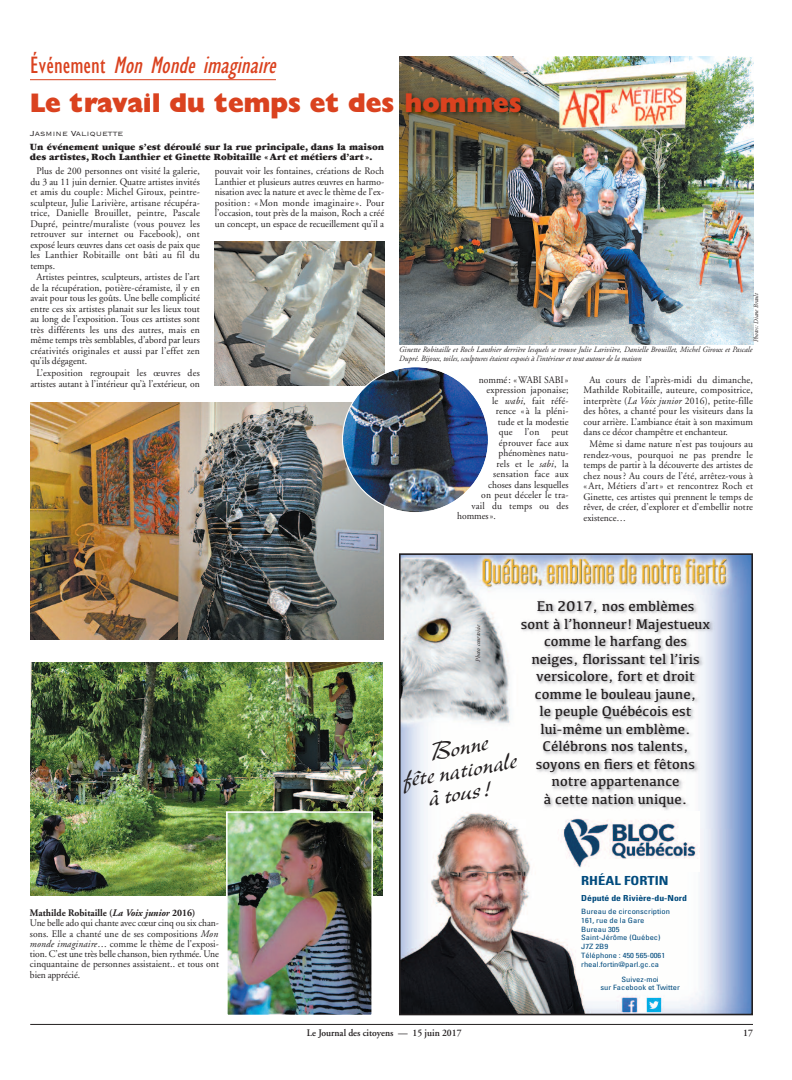
<style>
.page{position:relative;width:792px;height:1080px;background:#fff}
.page>*{position:absolute;margin:0;border:0;box-sizing:border-box;transform-origin:0 0}
.t1{font:italic 27px/22.5px "New Berolina";color:#231f20;text-align:center;scale:.93 1}
.t2{font:26.6px "Gill Sans Extra Bold Display";color:#da421f}
.t3{font:italic condensed 24.5px "Gill Sans";color:#da421f}
.t4{font:14.6px/17.5px "Kefa";color:#231f20;text-align:center}
.t5{font:700 condensed 12.5px "Univers";color:#014b7e;scale:1.16 1}
.t6{font:10px/10.5px "Adobe Garamond";letter-spacing:.005em;color:#231f20;text-align:justify;scale:.96 1}
.t7{font:900 10px/10.6px "Garamond";color:#231f20;scale:.96 1}
.t8{font:600 10px "Adobe Garamond";color:#231f20;scale:.96 1}
.t9{font:9.6px "Copperplate Thirty Two BC";color:#231f20}
.t10{font:700 condensed 8.3px "Univers";color:#014b7e;scale:1.16 1}
.t11{font:italic 8px/8.5px "Adobe Garamond";letter-spacing:.005em;color:#231f20;scale:.96 1}
.t12{font:condensed 7.3px/8.8px "Univers";color:#014b7e;scale:1.16 1}
.t13{font:italic 6.5px "Adobe Garamond";color:#231f20;scale:.96 1}
.s1{font-style:normal}
.s2{font-style:italic}
.s3{font-weight:700}
.s4{font-weight:700;font-style:italic}
</style>
<div class="page">
<img style="left:402px;top:556px;width:348px;height:456px">
<img style="left:557px;top:829px;width:142px;height:43px">
<img style="left:503px;top:595px;width:229px;height:234px">
<img style="left:557px;top:811px;width:142px;height:18px">
<div style="left:399px;top:553px;width:354px;height:462px;border:2px solid #231f20"></div>
<hr style="left:30px;top:1024px;width:723px;height:1px;background:#231f20">
<img style="left:399px;top:56px;width:354px;height:288px">
<img style="left:30px;top:402px;width:353px;height:238px">
<img style="left:30px;top:662px;width:353px;height:233px">
<hr style="left:30px;top:79px;width:246px;height:1px;background:#da421f">
<div style="left:215px;top:238px;width:169px;height:148px;background:linear-gradient(to right,#fff,#fff)"></div>
<img style="left:215px;top:242px;width:169px;height:144px">
<img style="left:342px;top:366px;width:146px;height:147px">
<img style="left:399px;top:86px;width:197px;height:80px">
<img style="left:229px;top:814px;width:141px;height:199px">
<div style="left:226px;top:811px;width:147px;height:205px;border:2px solid #fff"></div>
<h3 class="t3" style="left:30px;top:55px;width:252px"><span class="s1">É v é n e m e n t</span> Mon Monde imaginaire</h3>
<h2 class="t2" style="left:30px;top:94px;width:493px">Le travail du temps et des hommes</h2>
<p class="t9" style="left:30px;top:127px;width:95px">Jasmine Valiquette</p>
<p class="t7" style="left:30px;top:142px;width:370px">Un événement unique s’est déroulé sur la rue principale, dans la maison des artistes, Roch Lanthier et Ginette Robitaille «Art et métiers d’art ».</p>
<p class="t6" style="left:30px;top:166px;width:178px;text-indent:6px">Plus de 200 personnes ont visité la galerie, du 3 au 11 juin dernier. Quatre artistes invités et amis du couple: Michel Giroux, peintre&shy;sculpteur, Julie Larivière, artisane récupéra&shy;trice, Danielle Brouillet, peintre, Pascale Dupré, peintre/muraliste (vous pouvez les retrouver sur internet ou Facebook), ont exposé leurs œuvres dans cet oasis de paix que les Lanthier Robitaille ont bâti au fil du temps.</p>
<p class="t6" style="left:30px;top:273px;width:178px;text-indent:6px">Artistes peintres, sculpteurs, artistes de l’art de la récupération, potière-céramiste, il y en avait pour tous les goûts. Une belle complicité entre ces six artistes planait sur les lieux tout au long de l’exposition. Tous ces artistes sont très différents les uns des autres, mais en même temps très semblables, d’abord par leurs créativités originales et aussi par l’effet zen qu’ils dégagent.</p>
<p class="t6" style="left:30px;top:369px;width:178px;text-align:right">L’exposition regroupait les œuvres des artistes autant à l’intérieur qu’à l’extérieur, on</p>
<p class="t6" style="left:215px;top:166px;width:178px">pouvait voir les fontaines, créations de Roch Lanthier et plusieurs autres œuvres en harmo&shy;nisation avec la nature et avec le thème de l’ex&shy;position : «Mon monde imaginaire». Pour l’occasion, tout près de la maison, Roch a créé un concept, un espace de recueillement qu’il a</p>
<p class="t13" style="left:754px;top:342px;width:53px;rotate:-90deg">Photos: Diane Brault</p>
<p class="t11" style="left:399px;top:346px;width:369px">Ginette Robitaille et Roch Lanthier derrière lesquels se trouve Julie Larivière, Danielle Brouillet, Michel Giroux et Pascale<br>Dupré. Bijoux, toiles, sculptures étaient exposés à l’intérieur et tout autour de la maison</p>
<p class="t6" style="left:479px;top:375px;width:95px">nommé: «WABI SABI»</p>
<p class="t6" style="left:486px;top:386px;width:87px">expression japonaise;</p>
<p class="t6" style="left:492px;top:396px;width:81px">le <span class="s2">wabi</span>, fait réfé-</p>
<p class="t6" style="left:496px;top:407px;width:77px">rence « à la pléni-</p>
<p class="t6" style="left:498px;top:417px;width:75px">tude et la modestie</p>
<p class="t6" style="left:499px;top:428px;width:74px">que l’on peut</p>
<p class="t6" style="left:499px;top:438px;width:74px">éprouver face aux</p>
<p class="t6" style="left:498px;top:449px;width:75px">phénomènes natu-</p>
<p class="t6" style="left:496px;top:459px;width:77px">rels et le <span class="s2">sabi</span>, la</p>
<p class="t6" style="left:493px;top:470px;width:80px">sensation face aux</p>
<p class="t6" style="left:488px;top:480px;width:85px">choses dans lesquelles</p>
<p class="t6" style="left:481px;top:491px;width:92px">on peut déceler le tra-</p>
<p class="t6" style="left:471px;top:501px;width:103px">vail du temps ou des</p>
<p class="t6" style="left:457px;top:512px;width:42px">hommes».</p>
<p class="t6" style="left:584px;top:375px;width:178px;text-indent:6px">Au cours de l’après-midi du dimanche, Mathilde Robitaille, auteure, compositrice, interprète (<span class="s2">La Voix junior</span> 2016), petite-fille des hôtes, a chanté pour les visiteurs dans la cour arrière. L’ambiance était à son maximum dans ce décor champêtre et enchanteur.</p>
<p class="t6" style="left:584px;top:440px;width:178px;text-indent:6px">Même si dame nature n’est pas toujours au rendez-vous, pourquoi ne pas prendre le temps de partir à la découverte des artistes de chez nous? Au cours de l’été, arrêtez-vous à «Art, Métiers d’art» et rencontrez Roch et Ginette, ces artistes qui prennent le temps de rêver, de créer, d’explorer et d’embellir notre existence…</p>
<p class="t6" style="left:30px;top:909px;width:198px;text-align:left"><span class="s3">Mathilde Robitaille (</span><span class="s4">La Voix junior</span> <span class="s3">2016)<br></span>Une belle ado qui chante avec cœur cinq ou six chan&shy;sons. Elle a chanté une de ses compositions <span class="s2">Mon monde imaginaire</span>… comme le thème de l'exposi&shy;tion. C’est une très belle chanson, bien rythmée. Une cinquantaine de personnes assistaient.. et tous ont bien apprécié.</p>
<p class="t4" style="left:521px;top:597px;width:191px">En 2017, nos emblèmes sont à l’honneur! Majestueux comme le harfang des neiges, florissant tel l’iris versicolore, fort et droit comme le bouleau jaune,<br>le peuple Québécois est lui-même un emblème.<br>Célébrons nos talents, soyons en fiers et fêtons notre appartenance<br>à cette nation unique.</p>
<p class="t13" style="left:476px;top:662px;width:40px;rotate:-90deg">Photo courtoisie</p>
<h1 class="t1" style="left:396px;top:749px;width:126px;rotate:-10deg">Bonne<br>fête nationale à tous!</h1>
<p class="t5" style="left:581px;top:876px;width:77px">RHÉAL FORTIN</p>
<p class="t10" style="left:581px;top:895px;width:93px">Député de Rivière-du-Nord</p>
<p class="t12" style="left:581px;top:908px;width:78px">Bureau de circonscription<br>161, rue de la Gare<br>Bureau 305<br>Saint-Jérôme (Québec)<br>J7Z 2B9<br>Téléphone : 450 565-0061 rheal.fortin@parl.gc.ca</p>
<p class="t12" style="left:600px;top:975px;width:70px;text-align:center">Suivez-moi<br>sur Facebook et Twitter</p>
<p class="t8" style="left:307px;top:1029px;width:163px">Le Journal des citoyens — 15 juin 2017</p>
<p class="t8" style="left:743px;top:1029px;width:12px">17</p>
</div>
